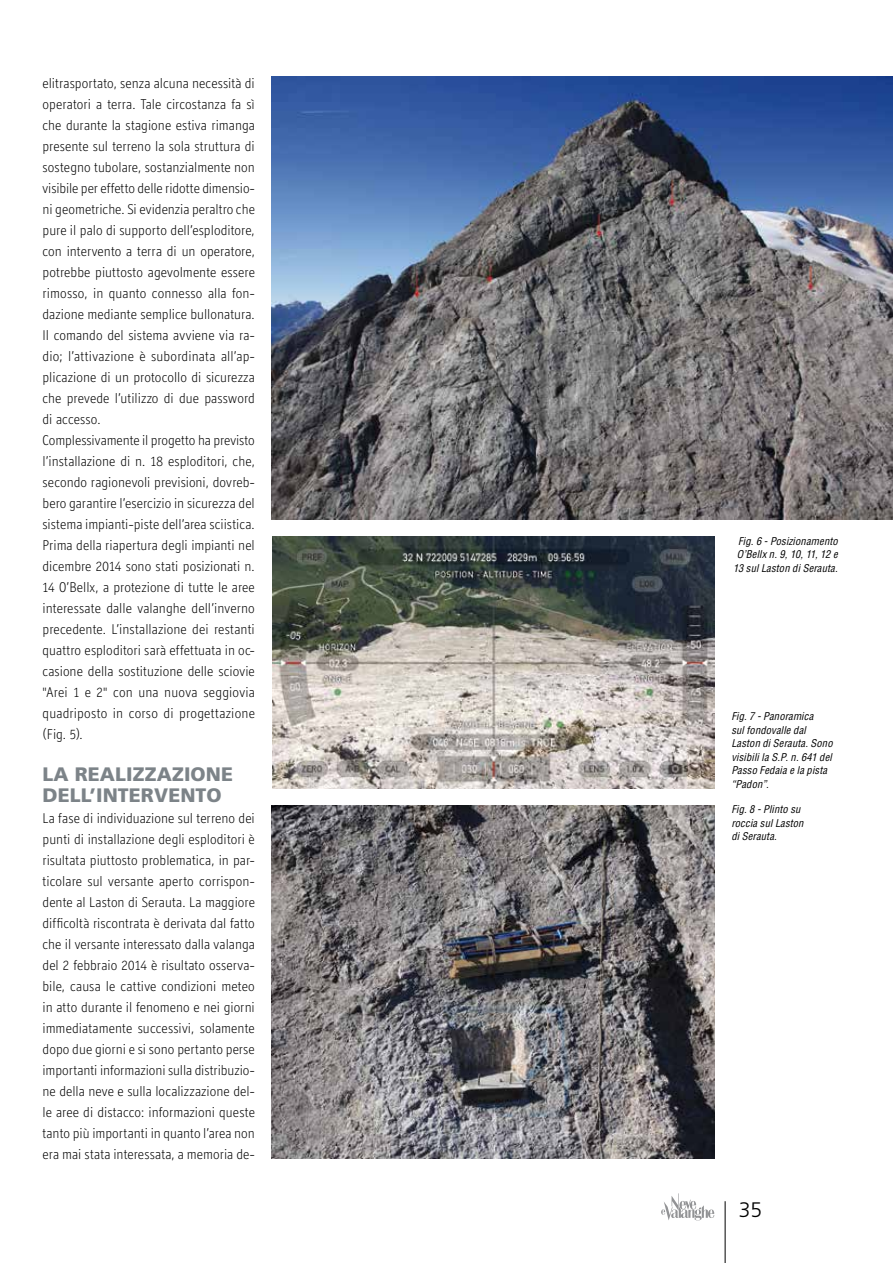
<style>
.page{position:relative;width:893px;height:1263px;background:#fff}
.page>*{position:absolute;margin:0;border:0;box-sizing:border-box;transform-origin:0 0}
.t1{font:300 21px "Frutiger";color:#000}
.t2{font:900 19.5px/21px "Frutiger";letter-spacing:.005em;color:#7c8388}
.t3{font:300 14.25px/21px "Officina Display ITC";letter-spacing:.01em;color:#000}
.t4{font:italic condensed 10.5px/13.5px "Helvetica";letter-spacing:.015em;color:#000}
</style>
<div class="page">
<img style="left:272px;top:77px;width:621px;height:442px">
<img style="left:272px;top:536px;width:442px;height:252px">
<img style="left:272px;top:805px;width:442px;height:353px">
<hr style="left:725px;top:1201px;width:1px;height:62px;background:#000">
<svg style="left:661px;top:1193px;width:53px;height:27px"></svg>
<p class="t3" style="left:43px;top:72px;width:214px">elitrasportato, senza alcuna necessità di operatori a terra. Tale circostanza fa sì che durante la stagione estiva rimanga presente sul terreno la sola struttura di sostegno tubolare, sostanzialmente non visibile per effetto delle ridotte dimensio&shy;ni geometriche. Si evidenzia peraltro che pure il palo di supporto dell’esploditore, con intervento a terra di un operatore, potrebbe piuttosto agevolmente essere rimosso, in quanto connesso alla fon&shy;dazione mediante semplice bullonatura.<br>Il comando del sistema avviene via ra&shy;dio; l’attivazione è subordinata all’ap&shy;plicazione di un protocollo di sicurezza che prevede l’utilizzo di due password di accesso.<br>Complessivamente il progetto ha previsto l’installazione di n. 18 esploditori, che, secondo ragionevoli previsioni, dovreb&shy;bero garantire l’esercizio in sicurezza del sistema impianti-piste dell’area sciistica.<br>Prima della riapertura degli impianti nel dicembre 2014 sono stati posizionati n.<br>14 O’Bellx, a protezione di tutte le aree interessate dalle valanghe dell’inverno precedente. L’installazione dei restanti quattro esploditori sarà effettuata in oc&shy;casione della sostituzione delle sciovie "Arei 1 e 2" con una nuova seggiovia quadriposto in corso di progettazione (Fig. 5).</p>
<h2 class="t2" style="left:43px;top:763px;width:192px">LA REALIZZAZIONE<br>DELL’INTERVENTO</h2>
<p class="t3" style="left:43px;top:807px;width:214px;text-align:justify">La fase di individuazione sul terreno dei punti di installazione degli esploditori è risultata piuttosto problematica, in par&shy;ticolare sul versante aperto corrispon&shy;dente al Laston di Serauta. La maggiore difficoltà riscontrata è derivata dal fatto che il versante interessato dalla valanga del 2 febbraio 2014 è risultato osserva&shy;bile, causa le cattive condizioni meteo in atto durante il fenomeno e nei giorni immediatamente successivi, solamente dopo due giorni e si sono pertanto perse importanti informazioni sulla distribuzio&shy;ne della neve e sulla localizzazione del&shy;le aree di distacco: informazioni queste tanto più importanti in quanto l’area non era mai stata interessata, a memoria de-</p>
<p class="t4" style="left:733px;top:534px;width:106px;text-align:center">Fig. 6 - Posizionamento<br>O’Bellx n. 9, 10, 11, 12 e<br>13 sul Laston di Serauta.</p>
<p class="t4" style="left:731px;top:709px;width:103px">Fig. 7 - Panoramica<br>sul fondovalle dal<br>Laston di Serauta. Sono visibili la S.P. n. 641 del<br>Passo Fedaia e la pista “Padon”.</p>
<p class="t4" style="left:731px;top:803px;width:74px">Fig. 8 - Plinto su roccia sul Laston di Serauta.</p>
<h1 class="t1" style="left:739px;top:1198px;width:25px">35</h1>
</div>
